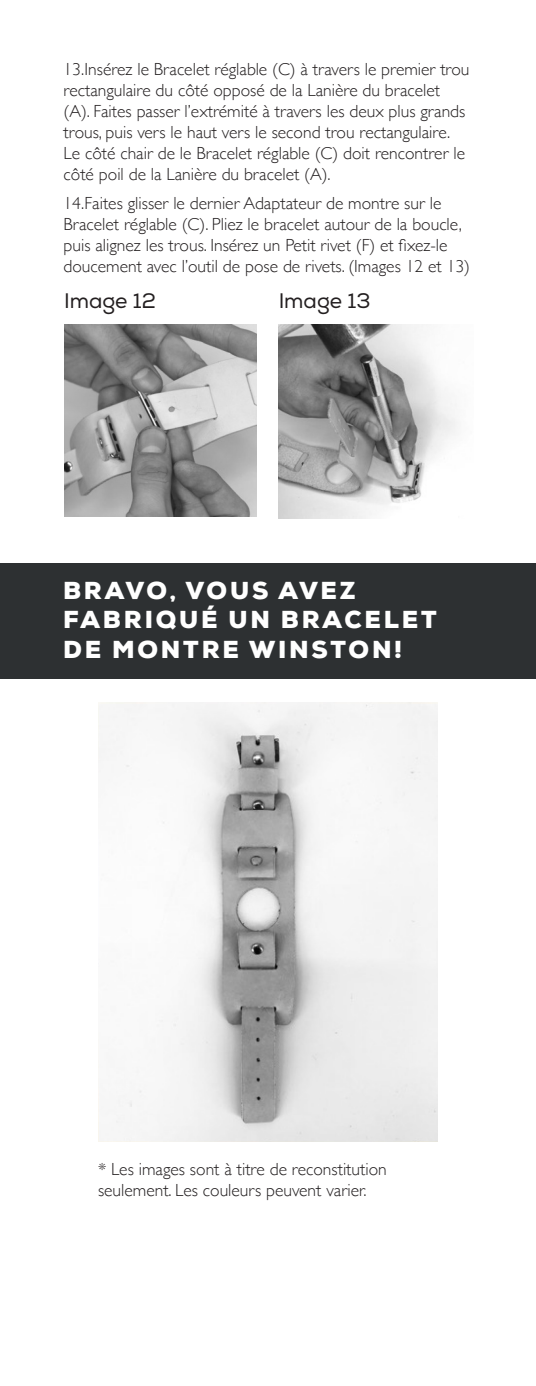
<style>
.page{position:relative;width:536px;height:1386px;background:#fff}
.page>*{position:absolute;margin:0;border:0;box-sizing:border-box;transform-origin:0 0}
.t1{font:900 24.5px/29.4px "Nexa";letter-spacing:.115em;color:#fff}
.t2{font:21px "Nexa";color:#231f20}
.t3{font:300 17.5px/21px "Gill Sans";color:#231f20}
</style>
<div class="page">
<div style="left:0;top:564px;width:536px;height:115px;background:#2d3032"></div>
<img style="left:98px;top:703px;width:340px;height:438px">
<img style="left:64px;top:324px;width:192px;height:193px">
<img style="left:278px;top:324px;width:180px;height:195px">
<p class="t3" style="left:64px;top:58px;width:407px">13.Insérez le Bracelet réglable (C) à travers le premier trou rectangulaire du côté opposé de la Lanière du bracelet (A). Faites passer l’extrémité à travers les deux plus grands trous, puis vers le haut vers le second trou rectangulaire.<br>Le côté chair de le Bracelet réglable (C) doit rencontrer le côté poil de la Lanière du bracelet (A).</p>
<p class="t3" style="left:64px;top:192px;width:408px">14.Faites glisser le dernier Adaptateur de montre sur le Bracelet réglable (C). Pliez le bracelet autour de la boucle, puis alignez les trous. Insérez un Petit rivet (F) et fixez-le doucement avec l’outil de pose de rivets. (Images 12 et 13)</p>
<p class="t2" style="left:64px;top:288px;width:93px">Image 12</p>
<p class="t2" style="left:278px;top:288px;width:93px">Image 13</p>
<p class="t1" style="left:63px;top:576px;width:375px">BRAVO, VOUS AVEZ<br>FABRIQUÉ UN BRACELET<br>DE MONTRE WINSTON!</p>
<p class="t3" style="left:98px;top:1158px;width:290px">* Les images sont à titre de reconstitution seulement. Les couleurs peuvent varier.</p>
</div>
